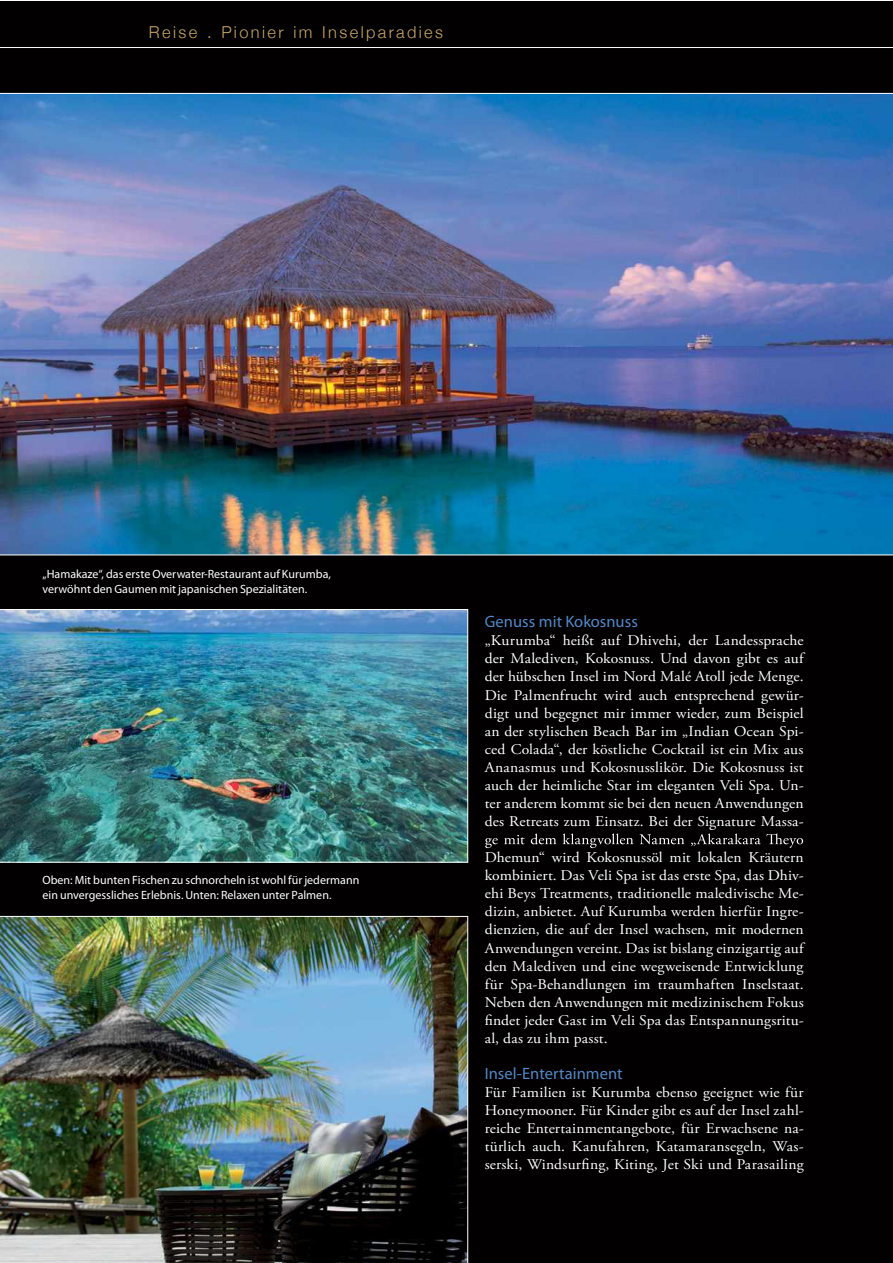
<style>
.page{position:relative;width:893px;height:1263px;background:#fff}
.page>*{position:absolute;margin:0;border:0;box-sizing:border-box;transform-origin:0 0}
.t1{font:500 16.5px "Helvetica Neue CE";letter-spacing:.005em;color:#5387c6}
.t2{font:300 16.35px "Helvetica Neue";letter-spacing:.145em;color:#c5a568}
.t3{font:14.85px/18px "Adobe Garamond Pro";letter-spacing:.01em;color:#fff;text-align:justify;scale:1.05 1}
.t4{font:700 12px/15px "Helvetica Neue CE";color:#fff}
</style>
<div class="page">
<div style="left:0;top:1px;width:892px;height:1262px;background:#020000"></div>
<svg style="left:485px;top:833px;width:318px;height:15px"></svg>
<img style="left:0;top:93px;width:892px;height:462px">
<img style="left:0;top:609px;width:468px;height:253px">
<img style="left:0;top:916px;width:468px;height:347px">
<hr style="left:0;top:47px;width:892px;height:1px;background:#fff">
<p class="t2" style="left:149px;top:23px;width:296px">Reise . Pionier im Inselparadies</p>
<p class="t4" style="left:43px;top:566px;width:290px">„Hamakaze“, das erste Overwater-Restaurant auf Kurumba, verwöhnt den Gaumen mit japanischen Spezialitäten.</p>
<p class="t4" style="left:43px;top:873px;width:318px">Oben: Mit bunten Fischen zu schnorcheln ist wohl für jedermann ein unvergessliches Erlebnis. Unten: Relaxen unter Palmen.</p>
<p class="t1" style="left:485px;top:611px;width:155px">Genuss mit Kokosnuss</p>
<p class="t3" style="left:485px;top:632px;width:305px">„Kurumba“ heißt auf Dhivehi, der Landessprache der Malediven, Kokosnuss. Und davon gibt es auf der hübschen Insel im Nord Malé Atoll jede Menge.<br>Die Palmenfrucht wird auch entsprechend gewür&shy;digt und begegnet mir immer wieder, zum Beispiel an der stylischen Beach Bar im „Indian Ocean Spi&shy;ced Colada“, der köstliche Cocktail ist ein Mix aus Ananasmus und Kokosnusslikör. Die Kokosnuss ist auch der heimliche Star im eleganten Veli Spa. Un&shy;ter anderem kommt sie bei den neuen Anwendungen des Retreats zum Einsatz. Bei der Signature Massa-</p>
<p class="t3" style="left:485px;top:849px;width:305px">Dhemun“ wird Kokosnussöl mit lokalen Kräutern kombiniert. Das Veli Spa ist das erste Spa, das Dhiv&shy;ehi Beys Treatments, traditionelle maledivische Me&shy;dizin, anbietet. Auf Kurumba werden hierfür Ingre&shy;dienzien, die auf der Insel wachsen, mit modernen Anwendungen vereint. Das ist bislang einzigartig auf den Malediven und eine wegweisende Entwicklung für Spa-Behandlungen im traumhaften Inselstaat.<br>Neben den Anwendungen mit medizinischem Fokus findet jeder Gast im Veli Spa das Entspannungsritu&shy;al, das zu ihm passt.</p>
<p class="t1" style="left:485px;top:1063px;width:139px">Insel-Entertainment</p>
<p class="t3" style="left:485px;top:1084px;width:305px">Für Familien ist Kurumba ebenso geeignet wie für Honeymooner. Für Kinder gibt es auf der Insel zahl&shy;reiche Entertainmentangebote, für Erwachsene na&shy;türlich auch. Kanufahren, Katamaransegeln, Was&shy;serski, Windsurfing, Kiting, Jet Ski und Parasailing</p>
</div>
